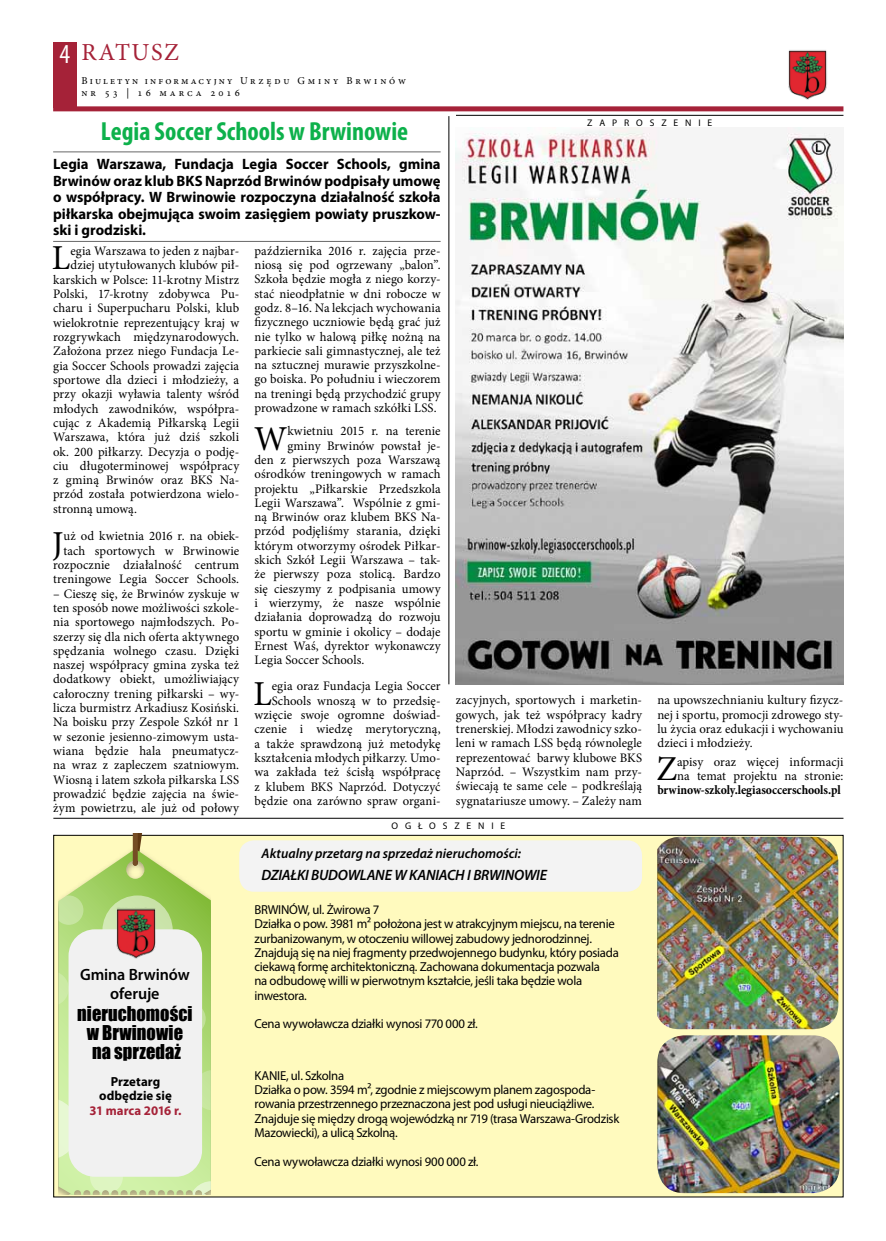
<style>
.page{position:relative;width:886px;height:1241px;background:#fff}
.page>*{position:absolute;margin:0;border:0;box-sizing:border-box;transform-origin:0 0}
.t1{font:35px "Minion Pro";color:#000}
.t2{font:700 condensed 26.25px "Myriad Pro";color:#0db14b}
.t3{font:24.38px "Minion Pro";color:#a52238}
.t4{font:18.75px/19px "Impact";color:#000;text-align:center}
.t5{font:600 16.38px/19px "Myriad Pro";letter-spacing:-.005em;color:#000;text-align:center}
.t6{font:700 15px/16.5px "Myriad Pro";letter-spacing:-.005em;color:#000;text-align:justify}
.t7{font:italic 600 15px "Myriad Pro";letter-spacing:-.02em;color:#000}
.t8{font:italic 600 13.75px "Myriad Pro";color:#000}
.t9{font:700 13.12px/14.5px "Myriad Pro";letter-spacing:.005em;color:#000;text-align:center}
.t10{font:700 13.12px "Myriad Pro";color:#a52238}
.t11{font:13px/14.2px "Minion Pro";letter-spacing:.005em;color:#000;text-align:justify}
.t12{font:13px/14.2px "Myriad Pro";letter-spacing:-.02em;color:#000}
.t13{font:700 condensed 13px "Minion Pro";letter-spacing:-.005em;color:#000}
.t14{font:10.5px/12.6px "Minion Pro";letter-spacing:.26em;color:#000}
.t15{font:9.62px "Myriad Pro";letter-spacing:.715em;color:#000}
.s1{font-family:"Myriad Pro";font-stretch:condensed;font-size:27.5px;color:#fff}
</style>
<div class="page">
<div style="left:53px;top:43px;width:23px;height:65px;background:#a52238"></div>
<img style="left:788px;top:50px;width:39px;height:50px">
<div style="left:53px;top:106px;width:790px;height:5px;background:#a52238"></div>
<hr style="left:448px;top:116px;width:1px;height:568px;background:#000">
<hr style="left:456px;top:115px;width:387px;height:1px;background:#000">
<hr style="left:53px;top:241px;width:388px;height:1px;background:#000">
<hr style="left:53px;top:151px;width:388px;height:1px;background:#000">
<div style="left:54px;top:835px;width:789px;height:361px;background:#fffabe"></div>
<svg style="left:58px;top:848px;width:153px;height:346px"></svg>
<svg style="left:58px;top:895px;width:25px;height:29px"></svg>
<svg style="left:102px;top:895px;width:71px;height:70px"></svg>
<svg style="left:173px;top:1002px;width:33px;height:33px"></svg>
<svg style="left:58px;top:1097px;width:13px;height:62px"></svg>
<svg style="left:189px;top:1180px;width:22px;height:14px"></svg>
<svg style="left:90px;top:1160px;width:33px;height:33px"></svg>
<svg style="left:202px;top:1069px;width:9px;height:41px"></svg>
<svg style="left:58px;top:970px;width:11px;height:35px"></svg>
<div style="left:69px;top:929px;width:133px;height:247px;background:#f1f1f1;border-radius:26px"></div>
<svg style="left:133px;top:833px;width:15px;height:32px"></svg>
<img style="left:116px;top:907px;width:40px;height:51px">
<hr style="left:53px;top:817px;width:790px;height:1px;background:#000">
<img style="left:456px;top:128px;width:387px;height:556px">
<img style="left:657px;top:1035px;width:182px;height:157px">
<img style="left:657px;top:836px;width:181px;height:193px">
<div style="left:239px;top:840px;width:403px;height:51px;background:#f3f3f3;border-radius:15px"></div>
<h3 class="t3" style="left:59px;top:36px;width:40px"><span class="s1">4</span> ratu</h3>
<h3 class="t3" style="left:151px;top:36px;width:29px">sz</h3>
<p class="t14" style="left:81px;top:74px;width:326px">Biuletyn informacyjny Urzędu Gminy Brwinów nr 53 | 16 marca 2016</p>
<h2 class="t2" style="left:101px;top:115px;width:309px">Legia Soccer Schools w Brwinowie</h2>
<p class="t6" style="left:53px;top:155px;width:389px">Legia Warszawa, Fundacja Legia Soccer Schools, gmina Brwinów oraz klub BKS Naprzód Brwinów podpisały umowę o współpracy. W Brwinowie rozpoczyna działalność szkoła piłkarska obejmująca swoim zasięgiem powiaty pruszkow&shy;ski i grodziski.</p>
<h1 class="t1" style="left:52px;top:235px;width:20px">L</h1>
<p class="t11" style="left:70px;top:244px;width:170px">egia Warszawa to jeden z najbar-</p>
<p class="t11" style="left:255px;top:243px;width:188px">października 2016 r. zajęcia prze&shy;niosą się pod ogrzewany „balon”.<br>Szkoła będzie mogła z niego korzy&shy;stać nieodpłatnie w dni robocze w godz. 8–16. Na lekcjach wychowania fizycznego uczniowie będą grać już nie tylko w halową piłkę nożną na parkiecie sali gimnastycznej, ale też na sztucznej murawie przyszkolne&shy;go boiska. Po południu i wieczorem na treningi będą przychodzić grupy prowadzone w ramach szkółki LSS .</p>
<h1 class="t1" style="left:254px;top:415px;width:35px">W</h1>
<p class="t11" style="left:287px;top:424px;width:155px">kwietniu 2015 r. na terenie</p>
<p class="t11" style="left:70px;top:258px;width:170px">dziej utytułowanych klubów pił-</p>
<p class="t11" style="left:53px;top:272px;width:188px">karskich w Polsce: 11-krotny Mistrz</p>
<p class="t11" style="left:53px;top:287px;width:188px">Polski, 17-krotny zdobywca Pu-</p>
<p class="t11" style="left:53px;top:301px;width:188px">charu i Superpucharu Polski, klub</p>
<p class="t11" style="left:53px;top:315px;width:188px">wielokrotnie reprezentujący kraj w</p>
<p class="t11" style="left:53px;top:330px;width:188px">rozgrywkach międzynarodowych.</p>
<p class="t11" style="left:53px;top:344px;width:188px">Założona przez niego Fundacja Le-</p>
<p class="t11" style="left:53px;top:358px;width:188px">gia Soccer Schools prowadzi zajęcia</p>
<p class="t11" style="left:53px;top:372px;width:188px">sportowe dla dzieci i młodzieży, a</p>
<p class="t11" style="left:53px;top:387px;width:188px">przy okazji wyławia talenty wśród</p>
<p class="t11" style="left:53px;top:401px;width:188px">młodych zawodników, współpra-</p>
<p class="t11" style="left:53px;top:415px;width:188px">cując z Akademią Piłkarską Legii</p>
<p class="t11" style="left:53px;top:430px;width:187px">Warszawa, która już dziś szkoli</p>
<p class="t11" style="left:53px;top:444px;width:188px">ok. 200 piłkarzy. Decyzja o podję-</p>
<p class="t11" style="left:53px;top:458px;width:188px">ciu długoterminowej współpracy</p>
<p class="t11" style="left:53px;top:473px;width:188px">z gminą Brwinów oraz BKS Na-</p>
<p class="t11" style="left:53px;top:487px;width:188px">przód została potwierdzona wielo-</p>
<p class="t11" style="left:53px;top:501px;width:85px">stronną umową.</p>
<h1 class="t1" style="left:52px;top:520px;width:13px">J</h1>
<p class="t11" style="left:287px;top:438px;width:155px">gminy Brwinów powstał je-</p>
<p class="t11" style="left:255px;top:452px;width:187px">den z pierwszych poza Warszawą</p>
<p class="t11" style="left:255px;top:467px;width:188px">ośrodków treningowych w ramach</p>
<p class="t11" style="left:255px;top:481px;width:187px">projektu „Piłkarskie Przedszkola</p>
<p class="t11" style="left:255px;top:495px;width:188px">Legii Warszawa”. Wspólnie z gmi-</p>
<p class="t11" style="left:255px;top:510px;width:188px">ną Brwinów oraz klubem BKS Na-</p>
<p class="t11" style="left:255px;top:524px;width:188px">przód podjęliśmy starania, dzięki</p>
<p class="t11" style="left:255px;top:538px;width:188px">którym otworzymy ośrodek Piłkar-</p>
<p class="t11" style="left:255px;top:552px;width:188px">skich Szkół Legii Warszawa – tak-</p>
<p class="t11" style="left:255px;top:567px;width:187px">że pierwszy poza stolicą. Bardzo</p>
<p class="t11" style="left:255px;top:581px;width:188px">się cieszymy z podpisania umowy</p>
<p class="t11" style="left:255px;top:595px;width:188px">i wierzymy, że nasze wspólnie</p>
<p class="t11" style="left:255px;top:610px;width:188px">działania doprowadzą do rozwoju</p>
<p class="t11" style="left:255px;top:624px;width:188px">sportu w gminie i okolicy – dodaje</p>
<p class="t11" style="left:255px;top:638px;width:188px">Ernest Waś, dyrektor wykonawczy</p>
<p class="t11" style="left:255px;top:653px;width:111px">Legia Soccer Schools.</p>
<h1 class="t1" style="left:253px;top:670px;width:20px">L</h1>
<p class="t11" style="left:53px;top:529px;width:188px;text-align:right">uż od kwietnia 2016 r. na obiek&shy;tach sportowych w Brwinowie rozpocznie działalność centrum treningowe Legia Soccer Schools.</p>
<p class="t11" style="left:53px;top:586px;width:188px;text-align:left">– Cieszę się, że Brwinów zyskuje w ten sposób nowe możliwości szkole&shy;nia sportowego najmłodszych. Po&shy;szerzy się dla nich oferta aktywnego spędzania wolnego czasu. Dzięki naszej współpracy gmina zyska też dodatkowy obiekt, umożliwiający całoroczny trening piłkarski – wy&shy;licza burmistrz Arkadiusz Kosiński.<br>Na boisku przy Zespole Szkół nr 1 w sezonie jesienno-zimowym usta&shy;wiana będzie hala pneumatycz&shy;na wraz z zapleczem szatniowym.<br>Wiosną i latem szkoła piłkarska LSS prowadzić będzie zajęcia na świe&shy;żym powietrzu, ale już od połowy</p>
<p class="t11" style="left:255px;top:679px;width:188px;text-align:right">egia oraz Fundacja Legia Soccer<br>Schools wnoszą w to przedsię&shy;wzięcie swoje ogromne doświad&shy;czenie i wiedzę merytoryczną, a także sprawdzoną już metodykę kształcenia młodych piłkarzy. Umo&shy;wa zakłada też ścisłą współpracę z klubem BKS Naprzód. Dotyczyć będzie ona zarówno spraw organi-</p>
<p class="t15" style="left:587px;top:117px;width:127px">ZAPROSZENIE</p>
<p class="t11" style="left:456px;top:693px;width:188px">zacyjnych, sportowych i marketin&shy;gowych, jak też współpracy kadry trenerskiej. Młodzi zawodnicy szko&shy;leni w ramach LSS będą równolegle reprezentować barwy klubowe BKS Naprzód. – Wszystkim nam przy&shy;świecają te same cele – podkreślają sygnatariusze umowy. – Zależy nam</p>
<p class="t11" style="left:657px;top:693px;width:188px">na upowszechnianiu kultury fizycz&shy;nej i sportu, promocji zdrowego sty&shy;lu życia oraz edukacji i wychowaniu dzieci i młodzieży.</p>
<h1 class="t1" style="left:656px;top:745px;width:21px">Z</h1>
<p class="t11" style="left:677px;top:754px;width:168px">apisy oraz więcej informacji na temat projektu na stronie:</p>
<p class="t13" style="left:657px;top:780px;width:185px">brwinow-szkoly.legiasoccerschools.pl</p>
<p class="t5" style="left:80px;top:964px;width:111px">Gmina Brwinów oferuje</p>
<h3 class="t4" style="left:77px;top:1003px;width:117px">nieruchomości w Brwinowie na sprzedaż</h3>
<p class="t9" style="left:99px;top:1073px;width:74px">Przetarg odbędzie się</p>
<p class="t10" style="left:90px;top:1101px;width:94px">31 marca 2016 r.</p>
<p class="t15" style="left:391px;top:820px;width:115px">OGŁOSZENIE</p>
<p class="t8" style="left:262px;top:844px;width:261px">Aktualny przetarg na sprzedaż nieruchomości:</p>
<p class="t7" style="left:262px;top:865px;width:287px">DZIAŁKI BUDOWLANE W KANIACH I BRWINOWIE</p>
<p class="t12" style="left:255px;top:902px;width:366px">BRWI NÓW, ul. Żwirowa 7<br>Działka o pow. 3981 m² położona jest w atrakcyjnym miejscu, na terenie zurbanizowanym, w otoczeniu willowej zabudowy jednorodzinnej.<br>Znajdują się na niej fragmenty przedwojennego budynku, który posiada ciekawą formę architektoniczną. Zachowana dokumentacja pozwala<br>na odbudowę willi w pierwotnym kształcie, jeśli taka będzie wola inwestora.</p>
<p class="t12" style="left:255px;top:1016px;width:225px">Cena wywoławcza działki wynosi 770 000 zł.</p>
<p class="t12" style="left:255px;top:1067px;width:366px">KANIE, ul. Szkolna<br>Działka o pow. 3594 m², zgodnie z miejscowym planem zagospoda&shy;rowania przestrzennego przeznaczona jest pod usługi nieuciążliwe.<br>Znajduje się między drogą wojewódzką nr 719 (trasa Warszawa-Grodzisk Mazowiecki), a ulicą Szkolną.</p>
<p class="t12" style="left:255px;top:1153px;width:225px">Cena wywoławcza działki wynosi 900 000 zł.</p>
</div>
